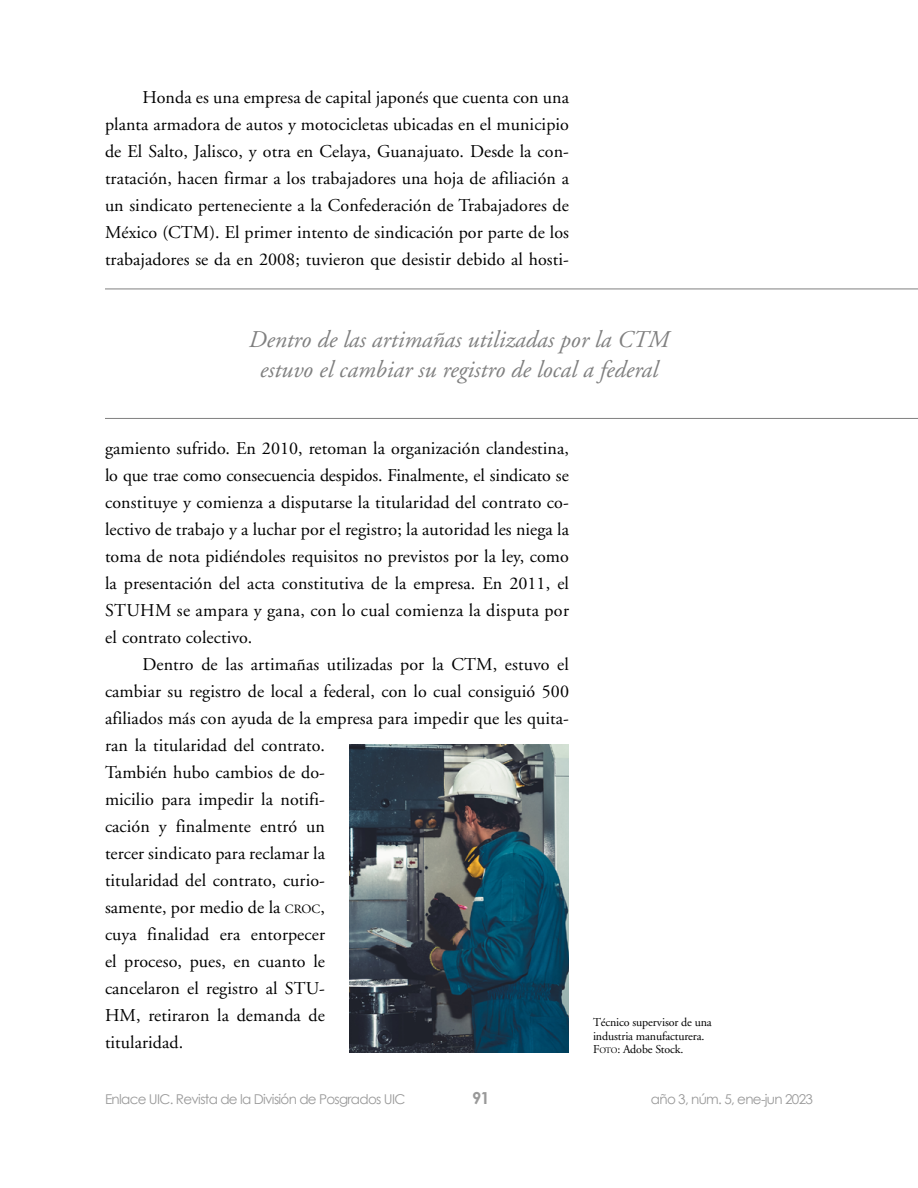
<style>
.page{position:relative;width:918px;height:1188px;background:#fff}
.page>*{position:absolute;margin:0;border:0;box-sizing:border-box;transform-origin:0 0}
.Balazo{font:italic 24px "Adobe Garamond";color:#808080}
.Párrafo_2{font:18px/27px "Adobe Garamond";letter-spacing:.005em;color:#000;text-align:justify}
.t1{font:700 16.5px "Century Gothic";color:#999}
.t2{font:13.5px "Century Gothic";letter-spacing:-.05em;color:#999}
.Pie_de_foto{font:12px "Adobe Garamond";letter-spacing:-.01em;color:#000}
.s1{font-size:12.6px}
.s2{font-style:inherit}
.s3{font-size:8.4px}
</style>
<div class="page">
<hr style="left:105px;top:289px;width:813px;height:1px;background:#808080">
<hr style="left:105px;top:418px;width:813px;height:1px;background:#808080">
<img style="left:349px;top:744px;width:220px;height:309px">
<p class="Párrafo_2" style="left:105px;top:84px;width:466px;text-indent:38px">Honda es una empresa de capital japonés que cuenta con una planta armadora de autos y motocicletas ubicadas en el municipio de El Salto, Jalisco, y otra en Celaya, Guanajuato. Desde la con&shy;tratación, hacen firmar a los trabajadores una hoja de afiliación a un sindicato perteneciente a la Confederación de Trabajadores de México (CTM). El primer intento de sindicación por parte de los trabajadores se da en 2008; tuvieron que desistir debido al hosti-</p>
<p class="Balazo" style="left:249px;top:327px;width:422px">Dentro de las artimañas utilizadas por la CTM</p>
<p class="Balazo" style="left:260px;top:357px;width:400px">estuvo el cambiar su registro de local a federal</p>
<p class="Párrafo_2" style="left:105px;top:435px;width:466px">gamiento sufrido. En 2010, retoman la organización clandestina, lo que trae como consecuencia despidos. Finalmente, el sindicato se constituye y comienza a disputarse la titularidad del contrato co&shy;lectivo de trabajo y a luchar por el registro; la autoridad les niega la toma de nota pidiéndoles requisitos no previstos por la ley, como la presentación del acta constitutiva de la empresa. En 2011, el STUHM se ampara y gana, con lo cual comienza la disputa por el contrato colectivo.</p>
<p class="Párrafo_2" style="left:105px;top:651px;width:466px;text-align:left;text-indent:38px">Dentro de las artimañas utilizadas por la CTM, estuvo el cambiar su registro de local a federal, con lo cual consiguió 500 afiliados más con ayuda de la empresa para impedir que les quita&shy;ran la titularidad del contrato.<br>También hubo cambios de do-<br>micilio para impedir la notifi-<br>cación y finalmente entró un<br>tercer sindicato para reclamar la<br>titularidad del contrato, curio-<br>samente, por medio de la <span class="s1">CROC</span>,<br>cuya finalidad era entorpecer<br>el proceso, pues, en cuanto le<br>cancelaron el registro al STU-<br>HM, retiraron la demanda de<br>titularidad.</p>
<p class="Pie_de_foto" style="left:593px;top:1016px;width:120px">Técnico supervisor de una</p>
<p class="Pie_de_foto" style="left:593px;top:1029px;width:113px">industria manufacturera.</p>
<p class="Pie_de_foto" style="left:593px;top:1043px;width:92px"><span class="s2">F</span><span class="s3">OTO</span>: Adobe Stock.</p>
<p class="t2" style="left:105px;top:1091px;width:302px">Enlace UIC. Revista de la División de Posgrados UIC</p>
<p class="t1" style="left:472px;top:1087px;width:19px">91</p>
<p class="t2" style="left:651px;top:1091px;width:164px">año 3, núm. 5, ene-jun 2023</p>
</div>
